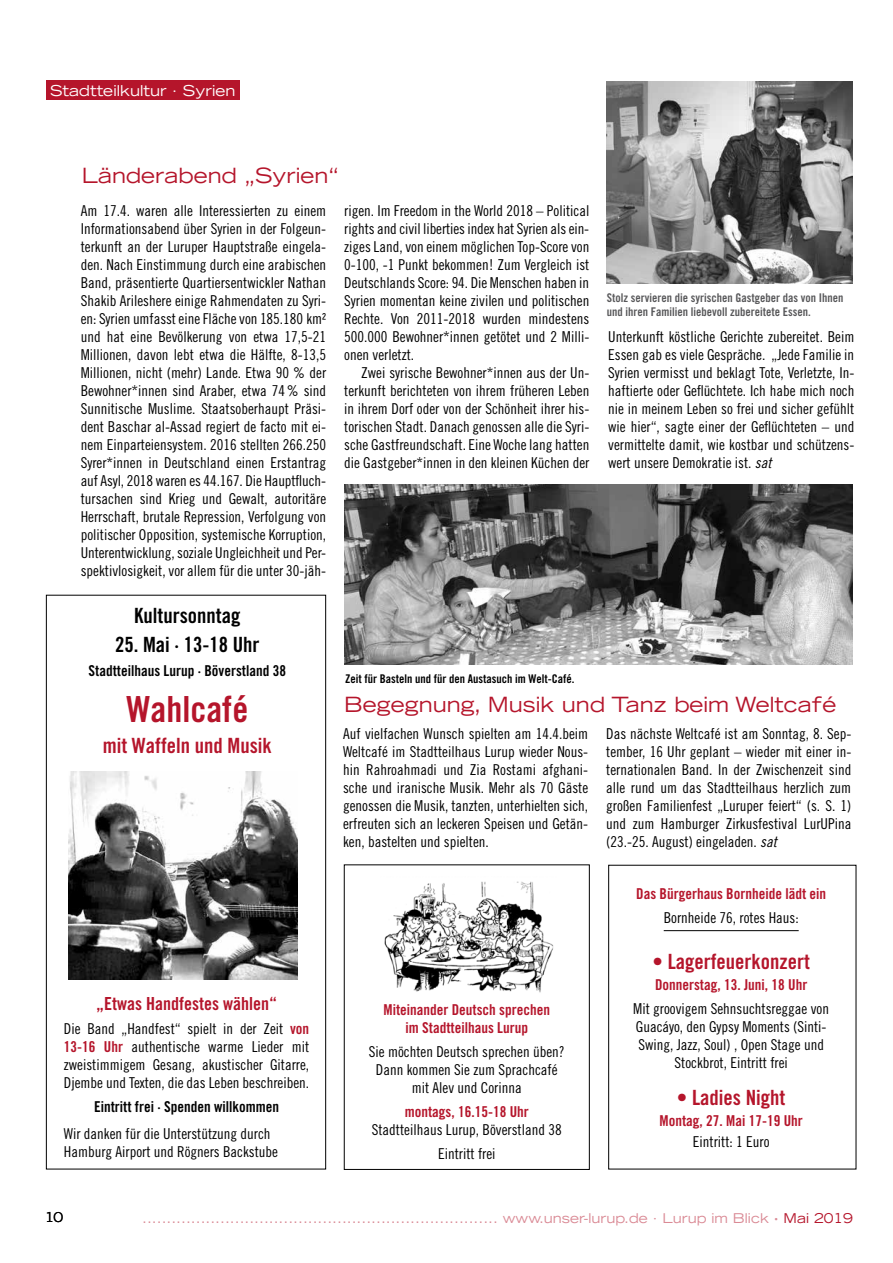
<style>
.page{position:relative;width:893px;height:1263px;background:#fff}
.page>*{position:absolute;margin:0;border:0;box-sizing:border-box;transform-origin:0 0}
.t1{font:36px "Trade Gothic Bold Cond Twenty";color:#b5152b}
.t2{font:expanded 21px "Trade Gothic LH";color:#b5152b}
.t3{font:21px "Trade Gothic Bold Cond Twenty";color:#b5152b}
.t4{font:21px "Trade Gothic Bold Cond Twenty";color:#000}
.t5{font:18px "Trade Gothic Bold Cond Twenty";color:#b5152b}
.t6{font:15px/18px "Trade Gothic Cond Eighteen";color:#000;text-align:justify}
.t7{font:15px/18px "Trade Gothic Bold Cond Twenty";color:#b5152b;text-align:center}
.t8{font:15px "Trade Gothic Bold Cond Twenty";color:#000}
.t9{font:expanded 15px "Trade Gothic LH";color:#fff}
.t10{font:expanded 13.5px "Trade Gothic LH";color:#da8a95}
.t11{font:expanded 13.5px "Trade Gothic LH";color:#000}
.t12{font:12px/14.4px "Trade Gothic Bold Cond Twenty";color:#58585a}
.t13{font:12px "Trade Gothic Bold Cond Twenty";color:#000}
.s1{font-family:"Trade Gothic Cond Eighteen Obl"}
.s2{font-family:"Trade Gothic Bold Cond Twenty";color:#b5152b}
.s3{font-weight:700}
.s4{color:#b5152b}
</style>
<div class="page">
<div style="left:46px;top:81px;width:194px;height:19px;background:#b5152b"></div>
<div style="left:46px;top:595px;width:280px;height:574px;border:1px solid #000"></div>
<img style="left:68px;top:772px;width:230px;height:207px">
<img style="left:344px;top:485px;width:508px;height:180px">
<img style="left:384px;top:881px;width:170px;height:112px">
<hr style="left:664px;top:930px;width:135px;height:1px;background:#000">
<div style="left:344px;top:864px;width:246px;height:306px;border:1px solid #000"></div>
<img style="left:607px;top:81px;width:245px;height:203px">
<p class="t9" style="left:50px;top:80px;width:187px">Stadtteilkultur · Syrien</p>
<h2 class="t2" style="left:82px;top:161px;width:259px">Länderabend „Syrien“</h2>
<p class="t6" style="left:81px;top:201px;width:247px">Am 17.4. waren alle Interessierten zu einem Informationsabend über Syrien in der Folgeun&shy;terkunft an der Luruper Hauptstraße eingela&shy;den. Nach Einstimmung durch eine arabischen Band, präsentierte Quartiersentwickler Nathan Shakib Arileshere einige Rahmendaten zu Syri&shy;en: Syrien umfasst eine Fläche von 185.180 km² und hat eine Bevölkerung von etwa 17,5-21<br>Millionen, davon lebt etwa die Hälfte, 8-13,5<br>Millionen, nicht (mehr) Lande. Etwa 90 % der Bewohner*innen sind Araber, etwa 74% sind Sunnitische Muslime. Staatsoberhaupt Präsi&shy;dent Baschar al-Assad regiert de facto mit ei&shy;nem Einparteiensystem. 2016 stellten 266.250<br>Syrer*innen in Deutschland einen Erstantrag auf Asyl, 2018 waren es 44.167. Die Hauptfluch&shy;tursachen sind Krieg und Gewalt, autoritäre Herrschaft, brutale Repression, Verfolgung von politischer Opposition, systemische Korruption, Unterentwicklung, soziale Ungleichheit und Per&shy;spektivlosigkeit, vor allem für die unter 30-jäh-</p>
<p class="t6" style="left:344px;top:201px;width:247px">rigen. Im Freedom in the World 2018 – Political rights and civil liberties index hat Syrien als ein&shy;ziges Land, von einem möglichen Top-Score von 0-100, -1 Punkt bekommen! Zum Vergleich ist Deutschlands Score: 94. Die Menschen haben in Syrien momentan keine zivilen und politischen Rechte. Von 2011-2018 wurden mindestens 500.000 Bewohner*innen getötet und 2 Milli&shy;onen verletzt.</p>
<p class="t6" style="left:344px;top:363px;width:247px;text-indent:17px">Zwei syrische Bewohner*innen aus der Un&shy;terkunft berichteten von ihrem früheren Leben in ihrem Dorf oder von der Schönheit ihrer his&shy;torischen Stadt. Danach genossen alle die Syri&shy;sche Gastfreundschaft. Eine Woche lang hatten die Gastgeber*innen in den kleinen Küchen der</p>
<p class="t12" style="left:607px;top:290px;width:238px">Stolz servieren die syrischen Gastgeber das von Ihnen und ihren Familien liebevoll zubereitete Essen.</p>
<p class="t6" style="left:608px;top:327px;width:248px">Unterkunft köstliche Gerichte zubereitet. Beim Essen gab es viele Gespräche. „Jede Familie in Syrien vermisst und beklagt Tote, Verletzte, In&shy;haftierte oder Geflüchtete. Ich habe mich noch nie in meinem Leben so frei und sicher gefühlt wie hier“, sagte einer der Geflüchteten – und vermittelte damit, wie kostbar und schützens&shy;wert unsere Demokratie ist. <span class="s1">sat</span></p>
<h2 class="t4" style="left:134px;top:603px;width:108px">Kultursonntag</h2>
<h2 class="t4" style="left:115px;top:631px;width:146px">25. Mai · 13-18 Uhr</h2>
<p class="t8" style="left:89px;top:661px;width:199px">Stadtteilhaus Lurup · Böverstland 38</p>
<h1 class="t1" style="left:126px;top:687px;width:123px">Wahlcafé</h1>
<h2 class="t3" style="left:103px;top:733px;width:171px">mit Waffeln und Musik</h2>
<p class="t5" style="left:96px;top:992px;width:182px">„Etwas Handfestes wählen“</p>
<p class="t6" style="left:64px;top:1019px;width:247px">Die Band „Handfest“ spielt in der Zeit <span class="s2">von 13-16 Uhr</span> authentische warme Lieder mit zweistimmigem Gesang, akustischer Gitarre, Djembe und Texten, die das Leben beschreiben.</p>
<p class="t8" style="left:94px;top:1097px;width:186px">Eintritt frei · Spenden willkommen</p>
<p class="t6" style="left:64px;top:1124px;width:216px">Wir danken für die Unterstützung durch<br>Hamburg Airport und Rögners Backstube</p>
<p class="t13" style="left:345px;top:671px;width:231px">Zeit für Basteln und für den Austasuch im Welt-Café.</p>
<h2 class="t2" style="left:344px;top:691px;width:494px">Begegnung, Musik und Tanz beim Weltcafé</h2>
<p class="t6" style="left:343px;top:725px;width:247px">Auf vielfachen Wunsch spielten am 14.4.beim Weltcafé im Stadtteilhaus Lurup wieder Nous&shy;hin Rahroahmadi und Zia Rostami afghani&shy;sche und iranische Musik. Mehr als 70 Gäste genossen die Musik, tanzten, unterhielten sich, erfreuten sich an leckeren Speisen und Getän&shy;ken, bastelten und spielten.</p>
<p class="t6" style="left:606px;top:725px;width:247px">Das nächste Weltcafé ist am Sonntag, 8. Sep&shy;tember, 16 Uhr geplant – wieder mit einer in&shy;ternationalen Band. In der Zwischenzeit sind alle rund um das Stadtteilhaus herzlich zum großen Familienfest „Luruper feiert“ (s. S. 1) und zum Hamburger Zirkusfestival LurUPina (23.-25. August) eingeladen. <span class="s1">sat</span></p>
<p class="t7" style="left:636px;top:884px;width:191px">Das Bürgerhaus Bornheide lädt ein</p>
<p class="t6" style="left:664px;top:908px;width:136px">Bornheide 76, rotes Haus:</p>
<h2 class="t3" style="left:652px;top:948px;width:159px">• Lagerfeuerkonzert</h2>
<p class="t7" style="left:655px;top:975px;width:154px">Donnerstag, 13. Juni, 18 Uhr</p>
<p class="t6" style="left:633px;top:999px;width:197px;text-align:center">Mit groovigem Sehnsuchtsreggae von Guacáyo, den Gypsy Moments (Sinti-Swing, Jazz, Soul) , Open Stage und Stockbrot, Eintritt frei</p>
<h2 class="t3" style="left:677px;top:1085px;width:110px">• Ladies Night</h2>
<p class="t7" style="left:660px;top:1111px;width:145px">Montag, 27. Mai 17-19 Uhr</p>
<p class="t6" style="left:693px;top:1132px;width:78px">Eintritt: 1 Euro</p>
<p class="t7" style="left:383px;top:1000px;width:168px">Miteinander Deutsch sprechen im Stadtteilhaus Lurup</p>
<p class="t6" style="left:369px;top:1042px;width:197px;text-align:center">Sie möchten Deutsch sprechen üben?<br>Dann kommen Sie zum Sprachcafé mit Alev und Corinna</p>
<p class="t7" style="left:405px;top:1102px;width:126px">montags, 16.15-18 Uhr</p>
<p class="t6" style="left:372px;top:1117px;width:191px;line-height:24px;text-align:center">Stadtteilhaus Lurup, Böverstland 38<br>Eintritt frei</p>
<p class="t11" style="left:45px;top:1209px;width:20px">10</p>
<p class="t10" style="left:142px;top:1209px;width:6px">.........................................................................</p>
<p class="t10" style="left:503px;top:1209px;width:352px">www. unser-lurup. de · Lurup im Blick <span class="s3">·</span> <span class="s4">Mai 2019</span></p>
</div>
